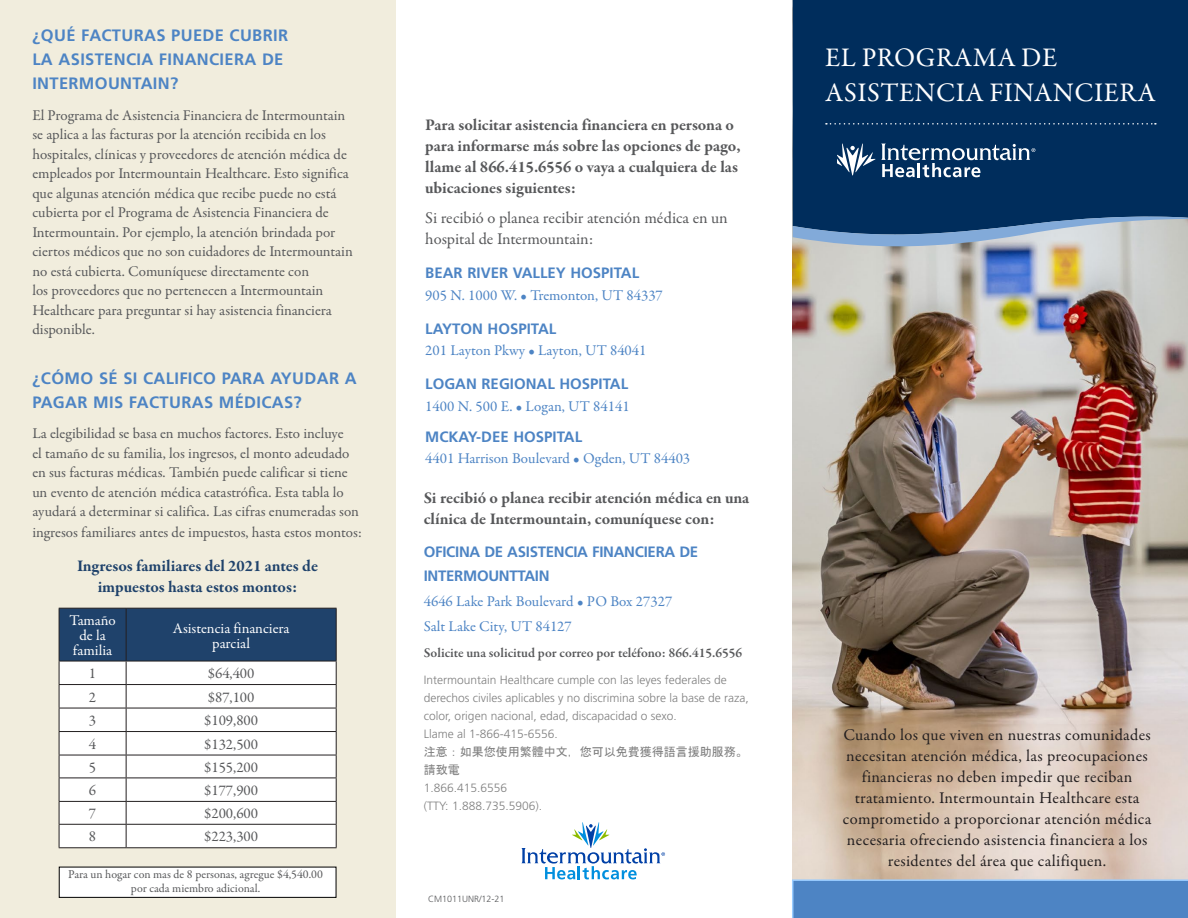
<style>
.page{position:relative;width:1188px;height:918px;background:#fff}
.page>*{position:absolute;margin:0;border:0;box-sizing:border-box;transform-origin:0 0}
.t1{font:27px/34.5px "Garamond Premr Pro";letter-spacing:.02em;color:#fff}
.t2{font:16.5px/21px "Garamond Premr Pro";letter-spacing:.02em;color:#231f20;text-align:center}
.t3{font:700 16.5px/21px "Garamond Premr Pro";letter-spacing:-.005em;color:#57585a}
.t4{font:700 16.5px/24px "Frutiger LT Std";letter-spacing:.02em;color:#4d84c4}
.t5{font:16.5px/21px "Garamond Premr Pro";color:#57585a}
.t6{font:700 16.5px/21px "Garamond Premr Pro";letter-spacing:-.005em;color:#1f426b;text-align:center}
.t7{font:15px/19.5px "Garamond Premr Pro";color:#57585a}
.t8{font:15px/24.8px "Garamond Premr Pro";color:#4d84c4}
.t9{font:700 15px "Frutiger LT Std";color:#4d84c4}
.t10{font:700 15px/24px "Frutiger LT Std";letter-spacing:-.02em;color:#4d84c4}
.t11{font:15px/15px "Garamond Premr Pro";color:#fff;text-align:center}
.t12{font:600 13.5px "Garamond Premr Pro";color:#57585a}
.t13{font:300 12px/18px "Frutiger LT Std";color:#808080}
.t14{font:12px/13.5px "Garamond Premr Pro";color:#57585a;text-align:center}
.t15{font:12px/18px "MS Gothic";color:#808080}
.t16{font:300 9px "Frutiger LT Std";color:#57585a}
</style>
<div class="page">
<img style="left:793px;top:246px;width:395px;height:633px">
<div style="left:793px;top:0;width:395px;height:217px;background:#002d5c"></div>
<svg style="left:793px;top:217px;width:395px;height:29px;background:#7691ae"></svg>
<div style="left:0;top:0;width:395px;height:918px;background:#f1eddd"></div>
<svg style="left:826px;top:123px;width:330px;height:2px"></svg>
<div style="left:792px;top:879px;width:396px;height:39px;background:#4d84c4"></div>
<svg style="left:837px;top:144px;width:38px;height:31px"></svg>
<svg style="left:881px;top:144px;width:154px;height:33px;background:#3f6084"></svg>
<svg style="left:59px;top:609px;width:278px;height:238px;background:#c6cdd6"></svg>
<hr style="left:59px;top:847px;width:67px;height:1px;background:#231f20">
<hr style="left:126px;top:847px;width:211px;height:1px;background:#231f20">
<hr style="left:59px;top:608px;width:67px;height:1px;background:#231f20">
<hr style="left:59px;top:609px;width:1px;height:52px;background:#231f20">
<hr style="left:126px;top:608px;width:211px;height:1px;background:#231f20">
<hr style="left:126px;top:609px;width:1px;height:52px;background:#231f20">
<hr style="left:336px;top:609px;width:1px;height:52px;background:#231f20">
<hr style="left:59px;top:661px;width:67px;height:1px;background:#231f20">
<hr style="left:126px;top:661px;width:211px;height:1px;background:#231f20">
<svg style="left:521px;top:822px;width:144px;height:57px"></svg>
<div style="left:59px;top:867px;width:277px;height:31px;background:#fff;border:1px solid #000"></div>
<p class="t4" style="left:32px;top:23px;width:257px">¿QUÉ FACTURAS PUEDE CUBRIR<br>LA ASISTENCIA FINANCIERA DE<br>INTERMOUNTAIN?</p>
<p class="t7" style="left:32px;top:106px;width:322px">El Programa de Asistencia Financiera de Intermountain se aplica a las facturas por la atención recibida en los hospitales, clínicas y proveedores de atención médica de empleados por Intermountain Healthcare. Esto significa que algunas atención médica que recibe puede no está cubierta por el Programa de Asistencia Financiera de Intermountain. Por ejemplo, la atención brindada por ciertos médicos que no son cuidadores de Intermountain no está cubierta. Comuníquese directamente con<br>los proveedores que no pertenecen a Intermountain Healthcare para preguntar si hay asistencia financiera disponible.</p>
<p class="t4" style="left:32px;top:366px;width:326px">¿CÓMO SÉ SI CALIFICO PARA AYUDAR A<br>PAGAR MIS FACTURAS MÉDICAS?</p>
<p class="t7" style="left:32px;top:424px;width:328px">La elegibilidad se basa en muchos factores. Esto incluye<br>el tamaño de su familia, los ingresos, el monto adeudado en sus facturas médicas. También puede calificar si tiene un evento de atención médica catastrófica. Esta tabla lo ayudará a determinar si califica. Las cifras enumeradas son</p>
<p class="t7" style="left:32px;top:523px;width:331px">ingresos familiares antes de impuestos, hasta estos montos:</p>
<p class="t6" style="left:77px;top:556px;width:242px">Ingresos familiares del 2021 antes de impuestos hasta estos montos:</p>
<p class="t11" style="left:69px;top:613px;width:48px">Tamaño de la familia</p>
<p class="t11" style="left:173px;top:621px;width:118px">Asistencia financiera parcial</p>
<p class="t7" style="left:89px;top:664px;width:9px">1</p>
<p class="t7" style="left:208px;top:664px;width:48px">$64,400</p>
<p class="t7" style="left:89px;top:688px;width:9px">2</p>
<p class="t7" style="left:208px;top:688px;width:48px">$87,100</p>
<p class="t7" style="left:89px;top:711px;width:9px">3</p>
<p class="t7" style="left:204px;top:711px;width:56px">$109,800</p>
<p class="t7" style="left:89px;top:735px;width:9px">4</p>
<p class="t7" style="left:204px;top:735px;width:56px">$132,500</p>
<p class="t7" style="left:89px;top:758px;width:9px">5</p>
<p class="t7" style="left:204px;top:758px;width:56px">$155,200</p>
<p class="t7" style="left:89px;top:781px;width:9px">6</p>
<p class="t7" style="left:204px;top:781px;width:56px">$177,900</p>
<p class="t7" style="left:89px;top:804px;width:9px">7</p>
<p class="t7" style="left:204px;top:804px;width:56px">$200,600</p>
<p class="t7" style="left:89px;top:827px;width:9px">8</p>
<p class="t7" style="left:204px;top:827px;width:56px">$223,300</p>
<p class="t14" style="left:68px;top:868px;width:256px">Para un hogar con mas de 8 personas, agregue $4,540.00 por cada miembro adicional.</p>
<p class="t3" style="left:425px;top:114px;width:317px">Para solicitar asistencia financiera en persona o para informarse más sobre las opciones de pago, llame al 866.415.6556 o vaya a cualquiera de las ubicaciones siguientes:</p>
<p class="t5" style="left:425px;top:208px;width:304px">Si recibió o planea recibir atención médica en un hospital de Intermountain:</p>
<p class="t9" style="left:425px;top:264px;width:216px">BEAR RIVER VALLEY HOSPITAL</p>
<p class="t8" style="left:425px;top:283px;width:239px">905 N. 1000 W. • Tremonton, UT 84337</p>
<p class="t9" style="left:425px;top:320px;width:133px">LAYTON HOSPITAL</p>
<p class="t8" style="left:425px;top:339px;width:223px">201 Layton Pkwy • Layton, UT 84041</p>
<p class="t9" style="left:425px;top:375px;width:204px">LOGAN REGIONAL HOSPITAL</p>
<p class="t8" style="left:425px;top:394px;width:206px">1400 N. 500 E. • Logan, UT 84141</p>
<p class="t9" style="left:425px;top:428px;width:158px">MCKAY-DEE HOSPITAL</p>
<p class="t8" style="left:425px;top:447px;width:267px">4401 Harrison Boulevard • Ogden, UT 84403</p>
<p class="t3" style="left:424px;top:487px;width:327px">Si recibió o planea recibir atención médica en una clínica de Intermountain, comuníquese con:</p>
<p class="t10" style="left:424px;top:540px;width:276px">OFICINA DE ASISTENCIA FINANCIERA DE<br>INTERMOUNTTAIN</p>
<p class="t8" style="left:424px;top:589px;width:250px">4646 Lake Park Boulevard • PO Box 27327<br>Salt Lake City, UT 84127</p>
<p class="t12" style="left:424px;top:644px;width:320px">Solicite una solicitud por correo por teléfono: 866.415.6556</p>
<p class="t13" style="left:424px;top:671px;width:326px">Intermountain Healthcare cumple con las leyes federales de derechos civiles aplicables y no discrimina sobre la base de raza, color, origen nacional, edad, discapacidad o sexo.<br>Llame al 1-866-415-6556.</p>
<p class="t15" style="left:424px;top:743px;width:325px">注意：如果您使用繁體中文，您可以免費獲得語言援助服務。請致電</p>
<p class="t13" style="left:424px;top:779px;width:120px">1.866.415.6556<br>(TTY: 1.888.735.5906).</p>
<p class="t16" style="left:428px;top:894px;width:78px">CM1011UNR/12-21</p>
<h1 class="t1" style="left:825px;top:41px;width:332px">EL PROGRAMA DE<br>ASISTENCIA FINANCIERA</h1>
<p class="t2" style="left:843px;top:725px;width:310px">Cuando los que viven en nuestras comunidades necesitan atención médica, las preocupaciones financieras no deben impedir que reciban tratamiento. Intermountain Healthcare esta comprometido a proporcionar atención médica necesaria ofreciendo asistencia financiera a los residentes del área que califiquen.</p>
</div>
